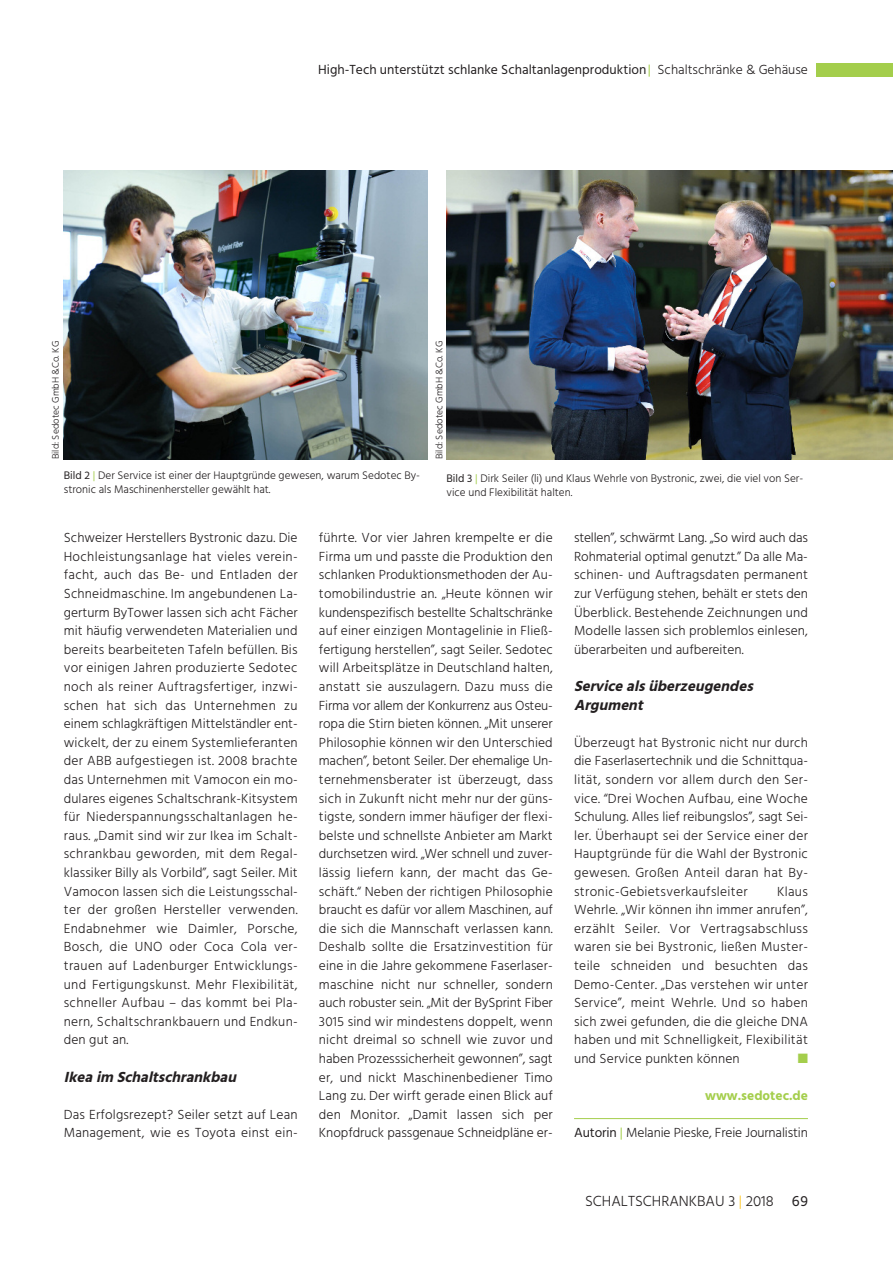
<style>
.page{position:relative;width:893px;height:1263px;background:#fff}
.page>*{position:absolute;margin:0;border:0;box-sizing:border-box;transform-origin:0 0}
.t1{font:italic 700 15px/18.6px "Hind";color:#231f20}
.t2{font:300 15px "Hind";color:#231f20}
.t3{font:300 13.5px/18.6px "Hind";letter-spacing:.015em;color:#231f20;text-align:justify}
.t4{font:13.5px "Hind";color:#231f20}
.t5{font:300 13.5px "Hind";letter-spacing:-.01em;color:#231f20}
.t6{font:700 13.5px "Hind";color:#a4ce4c}
.t7{font:13.5px "Zapf Dingbats";color:#a4ce4c}
.t8{font:300 11.25px/14.2px "Hind";color:#231f20}
.t9{font:300 9.75px "Hind";color:#231f20}
.s1{color:#a4ce4c}
.s2{font-weight:300}
.s3{font-weight:400}
.s4{font-weight:400;color:#a4ce4c}
.s5{color:#fec210}
</style>
<div class="page">
<div style="left:816px;top:63px;width:77px;height:13px;background:#a4ce4c"></div>
<img style="left:446px;top:170px;width:447px;height:289px">
<img style="left:64px;top:170px;width:363px;height:289px">
<hr style="left:574px;top:1118px;width:234px;height:1px;background:#a4ce4c">
<p class="t9" style="left:49px;top:459px;width:120px;rotate:-90deg">Bild: Sedotec GmbH &amp;Co. KG</p>
<p class="t4" style="left:318px;top:61px;width:491px">High-Tech unterstützt schlanke Schaltanlagenproduktion<span class="s1">|</span> <span class="s2">Schaltschränke &amp; Gehäuse</span></p>
<p class="t9" style="left:433px;top:459px;width:120px;rotate:-90deg">Bild: Sedotec GmbH &amp;Co. KG</p>
<p class="t8" style="left:64px;top:469px;width:358px"><span class="s3">Bild 2</span> <span class="s4">|</span> Der Service ist einer der Hauptgründe gewesen, warum Sedotec By&shy;stronic als Maschinenhersteller gewählt hat.</p>
<p class="t8" style="left:446px;top:472px;width:358px"><span class="s3">Bild 3</span> <span class="s4">|</span> Dirk Seiler (li) und Klaus Wehrle von Bystronic, zwei, die viel von Ser&shy;vice und Flexibilität halten.</p>
<p class="t3" style="left:64px;top:529px;width:236px">Schweizer Herstellers Bystronic dazu. Die Hochleistungsanlage hat vieles verein&shy;facht, auch das Be- und Entladen der Schneidmaschine. Im angebundenen La&shy;gerturm ByTower lassen sich acht Fächer mit häufig verwendeten Materialien und bereits bearbeiteten Tafeln befüllen. Bis vor einigen Jahren produzierte Sedotec noch als reiner Auftragsfertiger, inzwi&shy;schen hat sich das Unternehmen zu einem schlagkräftigen Mittelständler ent&shy;wickelt, der zu einem Systemlieferanten der ABB aufgestiegen ist. 2008 brachte das Unternehmen mit Vamocon ein mo&shy;dulares eigenes Schaltschrank-Kitsystem für Niederspannungsschaltanlagen he&shy;raus. „Damit sind wir zur Ikea im Schalt&shy;schrankbau geworden, mit dem Regal&shy;klassiker Billy als Vorbild”, sagt Seiler. Mit Vamocon lassen sich die Leistungsschal&shy;ter der großen Hersteller verwenden.<br>Endabnehmer wie Daimler, Porsche, Bosch, die UNO oder Coca Cola ver&shy;trauen auf Ladenburger Entwicklungs&shy;und Fertigungskunst. Mehr Flexibilität, schneller Aufbau – das kommt bei Pla&shy;nern, Schaltschrankbauern und Endkun&shy;den gut an.</p>
<p class="t1" style="left:64px;top:1067px;width:179px">Ikea im Schaltschrankbau</p>
<p class="t3" style="left:64px;top:1106px;width:235px">Das Erfolgsrezept? Seiler setzt auf Lean<br>Management, wie es Toyota einst ein-</p>
<p class="t3" style="left:319px;top:529px;width:235px">führte. Vor vier Jahren krempelte er die Firma um und passte die Produktion den schlanken Produktionsmethoden der Au&shy;tomobilindustrie an. „Heute können wir kundenspezifisch bestellte Schaltschränke auf einer einzigen Montagelinie in Fließ&shy;fertigung herstellen”, sagt Seiler. Sedotec will Arbeitsplätze in Deutschland halten, anstatt sie auszulagern. Dazu muss die Firma vor allem der Konkurrenz aus Osteu&shy;ropa die Stirn bieten können. „Mit unserer Philosophie können wir den Unterschied machen”, betont Seiler. Der ehemalige Un&shy;ternehmensberater ist überzeugt, dass sich in Zukunft nicht mehr nur der güns&shy;tigste, sondern immer häufiger der flexi&shy;belste und schnellste Anbieter am Markt durchsetzen wird. „Wer schnell und zuver&shy;lässig liefern kann, der macht das Ge&shy;schäft.“ Neben der richtigen Philosophie braucht es dafür vor allem Maschinen, auf die sich die Mannschaft verlassen kann.<br>Deshalb sollte die Ersatzinvestition für eine in die Jahre gekommene Faserlaser&shy;maschine nicht nur schneller, sondern auch robuster sein. „Mit der BySprint Fiber 3015 sind wir mindestens doppelt, wenn nicht dreimal so schnell wie zuvor und haben Prozesssicherheit gewonnen”, sagt er, und nickt Maschinenbediener Timo Lang zu. Der wirft gerade einen Blick auf den Monitor. „Damit lassen sich per Knopfdruck passgenaue Schneidpläne er-</p>
<p class="t3" style="left:574px;top:529px;width:235px">stellen”, schwärmt Lang. „So wird auch das Rohmaterial optimal genutzt.” Da alle Ma&shy;schinen- und Auftragsdaten permanent zur Verfügung stehen, behält er stets den Überblick. Bestehende Zeichnungen und Modelle lassen sich problemlos einlesen, überarbeiten und aufbereiten.</p>
<p class="t1" style="left:574px;top:676px;width:185px">Service als überzeugendes<br>Argument</p>
<p class="t3" style="left:574px;top:734px;width:235px">Überzeugt hat Bystronic nicht nur durch die Faserlasertechnik und die Schnittqua&shy;lität, sondern vor allem durch den Ser&shy;vice. “Drei Wochen Aufbau, eine Woche Schulung. Alles lief reibungslos”, sagt Sei&shy;ler. Überhaupt sei der Service einer der Hauptgründe für die Wahl der Bystronic gewesen. Großen Anteil daran hat By&shy;stronic-Gebietsverkaufsleiter</p>
<p class="t3" style="left:574px;top:883px;width:235px;text-indent:203px">Klaus Wehrle. „Wir können ihn immer anrufen”, erzählt Seiler. Vor Vertragsabschluss waren sie bei Bystronic, ließen Muster&shy;teile schneiden und besuchten das Demo-Center. „Das verstehen wir unter Service”, meint Wehrle. Und so haben sich zwei gefunden, die die gleiche DNA haben und mit Schnelligkeit, Flexibilität und Service punkten können</p>
<p class="t7" style="left:798px;top:1050px;width:12px">■</p>
<p class="t6" style="left:705px;top:1088px;width:104px">www.sedotec.de</p>
<p class="t5" style="left:574px;top:1124px;width:235px"><span class="s3">Autorin</span> <span class="s4">|</span> Melanie Pieske, Freie Journalistin</p>
<p class="t2" style="left:585px;top:1191px;width:224px">SCHALTSCHRANKBAU 3 <span class="s5">|</span> 2018 <span class="s3">69</span></p>
</div>
